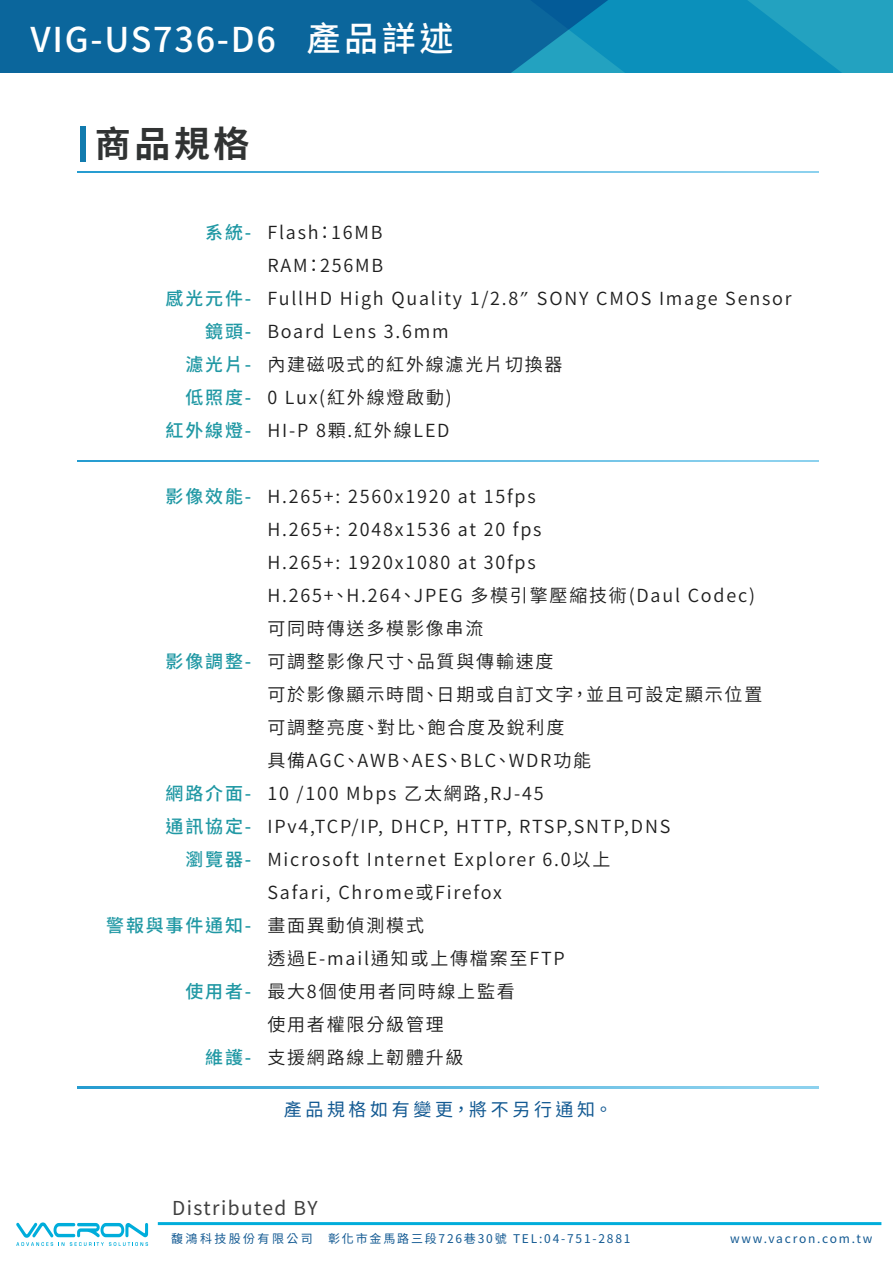
<style>
.page{position:relative;width:893px;height:1263px;background:#fff}
.page>*{position:absolute;margin:0;border:0;box-sizing:border-box;transform-origin:0 0}
.t1{font:700 36px "Noto Sans CJ Ktc";color:#313333}
.t2{font:500 34.2px "Noto Sans CJ Ktc";letter-spacing:.05em;color:#fff}
.t3{font:19.2px "Noto Sans CJ Ktc";letter-spacing:.075em;color:#3f3f3f}
.t4{font:600 18px/33px "Noto Sans CJ Ktc";letter-spacing:.1em;color:#1e1e1e}
.t5{font:500 18px/33px "Noto Sans CJ Ktc";letter-spacing:.1em;color:#2098a4;text-align:right}
.t6{font:18px "Noto Sans Mono CJ Ktc";letter-spacing:.2em;color:#125992}
.t7{font:12px "Noto Sans CJ Ktc";letter-spacing:.15em;color:#125992}
.t8{font:12px "Noto Sans CJ Ktc";letter-spacing:.2em;color:#125992}
.s1{font-family:"Book Antiqua";font-weight:400}
</style>
<div class="page">
<svg style="left:77px;top:461px;width:741px;height:1px"></svg>
<svg style="left:77px;top:1087px;width:741px;height:1px"></svg>
<svg style="left:754px;top:0;width:139px;height:73px;background:#1b9cbe"></svg>
<svg style="left:0;top:0;width:754px;height:73px;background:#0b71a3"></svg>
<svg style="left:77px;top:171px;width:741px;height:1px"></svg>
<div style="left:80px;top:127px;width:6px;height:35px;background:#127bae"></div>
<svg style="left:16px;top:1222px;width:132px;height:24px"></svg>
<hr style="left:158px;top:1222px;width:723px;height:3px;background:#00addb">
<h2 class="t2" style="left:31px;top:20px;width:424px">VIG-US736-D6 產品詳述</h2>
<h1 class="t1" style="left:95px;top:124px;width:156px">商品規格</h1>
<p class="t5" style="left:205px;top:216px;width:48px">系統-</p>
<p class="t5" style="left:166px;top:282px;width:87px">感光元件-鏡頭-<br>濾光片-低照度-紅外線燈-</p>
<p class="t4" style="left:267px;top:216px;width:526px">Flash：16MB<br>RAM：256MB<br>FullHD High Quality 1/2.8<span class="s1">”</span> SONY CMOS Image Sensor<br>Board Lens 3.6mm<br>內建磁吸式的紅外線濾光片切換器<br>0 Lux(紅外線燈啟動)<br>HI-P 8顆.紅外線LED</p>
<p class="t5" style="left:166px;top:480px;width:87px">影像效能-</p>
<p class="t5" style="left:166px;top:645px;width:87px">影像調整-</p>
<p class="t5" style="left:166px;top:777px;width:87px">網路介面-通訊協定-瀏覽器-</p>
<p class="t5" style="left:106px;top:909px;width:147px">警報與事件通知-</p>
<p class="t5" style="left:185px;top:975px;width:67px">使用者-</p>
<p class="t5" style="left:205px;top:1041px;width:48px">維護-</p>
<p class="t4" style="left:267px;top:480px;width:496px">H.265+: 2560x1920 at 15fps<br>H.265+: 2048x1536 at 20 fps<br>H.265+: 1920x1080 at 30fps<br>H.265+、H.264、JPEG 多模引擎壓縮技術(Daul Codec)可同時傳送多模影像串流<br>可調整影像尺寸、品質與傳輸速度<br>可於影像顯示時間、日期或自訂文字，並且可設定顯示位置可調整亮度、對比、飽合度及銳利度<br>具備AGC、AWB、AES、BLC、WDR功能<br>10 /100 Mbps 乙太網路,RJ-45<br>IPv4,TCP/IP, DHCP, HTTP, RTSP,SNTP,DNS<br>Microsoft Internet Explorer 6.0以上<br>Safari, Chrome或Firefox<br>畫面異動偵測模式<br>透過E-mail通知或上傳檔案至FTP<br>最大8個使用者同時線上監看<br>使用者權限分級管理<br>支援網路線上韌體升級</p>
<p class="t6" style="left:284px;top:1099px;width:330px">產品規格如有變更，將不另行通知。</p>
<p class="t3" style="left:172px;top:1197px;width:147px">Distributed BY</p>
<p class="t8" style="left:171px;top:1232px;width:143px">馥鴻科技股份有限公司</p>
<p class="t7" style="left:328px;top:1232px;width:304px">彰化市金馬路三段726巷30號 TEL:04-751-2881</p>
<p class="t7" style="left:730px;top:1232px;width:144px">www.vacron.com.tw</p>
</div>
